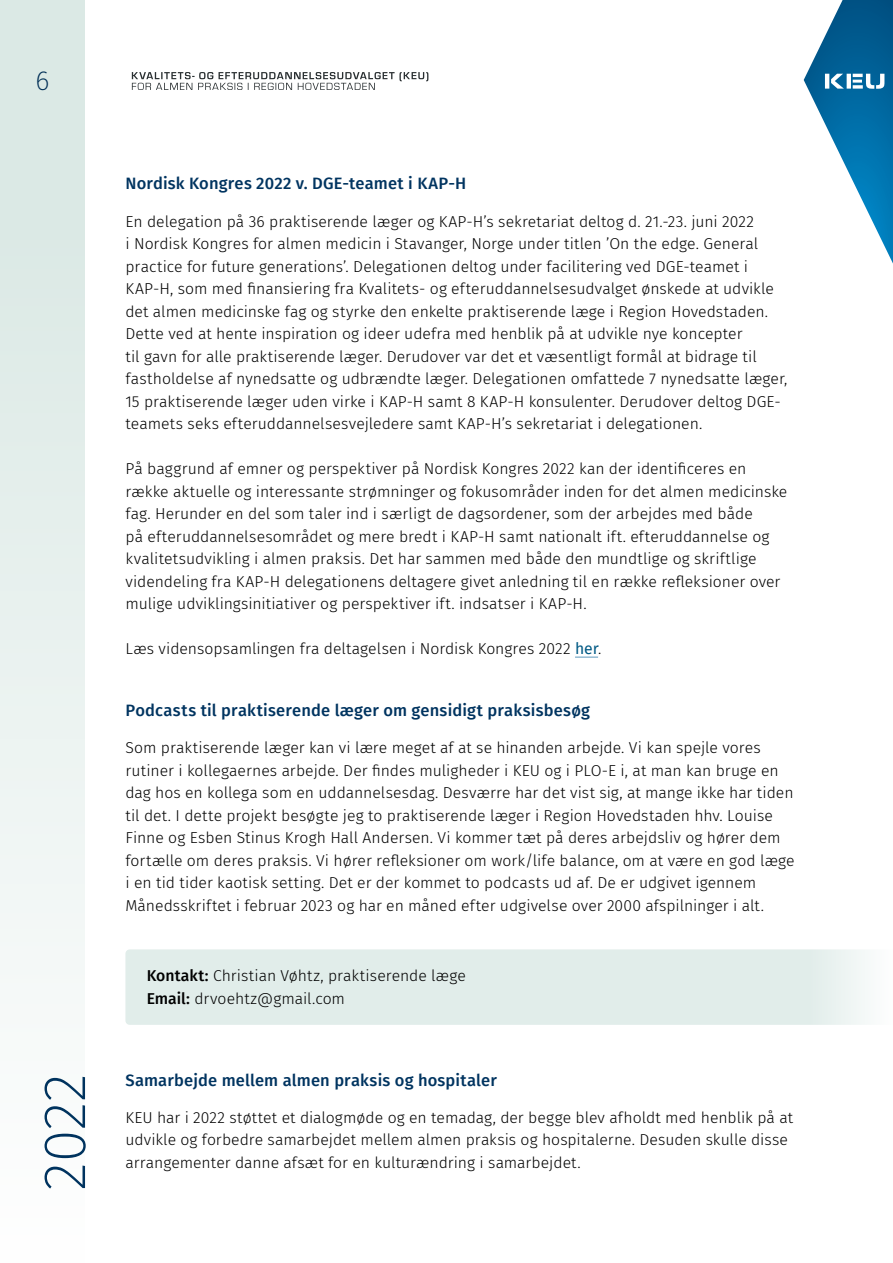
<style>
.page{position:relative;width:893px;height:1263px;background:#fff}
.page>*{position:absolute;margin:0;border:0;box-sizing:border-box;transform-origin:0 0}
.t1{font:200 60px "Fira Sans";color:#003460}
.t2{font:200 27px "Fira Sans";color:#003460}
.Tertiary{font:500 16.5px "Fira Sans";letter-spacing:.01em;color:#003460}
.Text{font:300 15.75px/22.5px "Fira Sans";color:#000}
.kontakt{font:300 15.75px "Fira Sans";color:#000}
.Email{font:300 15.75px "Fira Sans";color:#000}
.s1{font-weight:400;color:#005984}
.s2{font-weight:500}
</style>
<div class="page">
<svg style="left:575px;top:657px;width:23px;height:1px"></svg>
<div style="left:125px;top:949px;width:683px;height:76px;background:#e1edea"></div>
<svg style="left:132px;top:72px;width:296px;height:18px"></svg>
<div style="left:0;top:0;width:85px;height:1263px;background:linear-gradient(to bottom,#d6e6e1,#fdfefe)"></div>
<svg style="left:804px;top:0;width:89px;height:264px"></svg>
<h2 class="t2" style="left:35px;top:62px;width:16px">6</h2>
<h1 class="t1" style="left:22px;top:1191px;width:119px;rotate:-90deg">2022</h1>
<p class="Tertiary" style="left:125px;top:170px;width:342px">Nordisk Kongres 2022 v. DGE-teamet i KAP-H</p>
<p class="Text" style="left:125px;top:210px;width:663px">En delegation på 36 praktiserende læger og KAP-H’s sekretariat deltog d. 21.-23. juni 2022<br>i Nordisk Kongres for almen medicin i Stavanger, Norge under titlen ’On the edge. General practice for future generations’. Delegationen deltog under facilitering ved DGE-teamet i KAP-H, som med finansiering fra Kvalitets- og efteruddannelsesudvalget ønskede at udvikle det almen medicinske fag og styrke den enkelte praktiserende læge i Region Hovedstaden.<br>Dette ved at hente inspiration og ideer udefra med henblik på at udvikle nye koncepter<br>til gavn for alle praktiserende læger. Derudover var det et væsentligt formål at bidrage til fastholdelse af nynedsatte og udbrændte læger. Delegationen omfattede 7 nynedsatte læger, 15 praktiserende læger uden virke i KAP-H samt 8 KAP-H konsulenter. Derudover deltog DGE&shy;teamets seks efteruddannelsesvejledere samt KAP-H’s sekretariat i delegationen.</p>
<p class="Text" style="left:125px;top:457px;width:663px">På baggrund af emner og perspektiver på Nordisk Kongres 2022 kan der identificeres en række aktuelle og interessante strømninger og fokusområder inden for det almen medicinske fag. Herunder en del som taler ind i særligt de dagsordener, som der arbejdes med både<br>på efteruddannelsesområdet og mere bredt i KAP-H samt nationalt ift. efteruddannelse og kvalitetsudvikling i almen praksis. Det har sammen med både den mundtlige og skriftlige videndeling fra KAP-H delegationens deltagere givet anledning til en række refleksioner over mulige udviklingsinitiativer og perspektiver ift. indsatser i KAP-H.</p>
<p class="Text" style="left:125px;top:637px;width:477px">Læs vidensopsamlingen fra deltagelsen i Nordisk Kongres 2022 <span class="s1">her</span>.</p>
<p class="Tertiary" style="left:125px;top:697px;width:466px">Podcasts til praktiserende læger om gensidigt praksisbesøg</p>
<p class="Text" style="left:125px;top:736px;width:671px">Som praktiserende læger kan vi lære meget af at se hinanden arbejde. Vi kan spejle vores rutiner i kollegaernes arbejde. Der findes muligheder i KEU og i PLO-E i, at man kan bruge en dag hos en kollega som en uddannelsesdag. Desværre har det vist sig, at mange ikke har tiden til det. I dette projekt besøgte jeg to praktiserende læger i Region Hovedstaden hhv. Louise Finne og Esben Stinus Krogh Hall Andersen. Vi kommer tæt på deres arbejdsliv og hører dem fortælle om deres praksis. Vi hører refleksioner om work/life balance, om at være en god læge i en tid tider kaotisk setting. Det er der kommet to podcasts ud af. De er udgivet igennem Månedsskriftet i februar 2023 og har en måned efter udgivelse over 2000 afspilninger i alt.</p>
<p class="kontakt" style="left:147px;top:964px;width:321px"><span class="s2">Kontakt:</span> Christian Vøhtz, praktiserende læge</p>
<p class="Email" style="left:147px;top:987px;width:200px"><span class="s2">Email:</span> drvoehtz@gmail.com</p>
<p class="Tertiary" style="left:125px;top:1067px;width:373px">Samarbejde mellem almen praksis og hospitaler</p>
<p class="Text" style="left:125px;top:1106px;width:669px">KEU har i 2022 støttet et dialogmøde og en temadag, der begge blev afholdt med henblik på at udvikle og forbedre samarbejdet mellem almen praksis og hospitalerne. Desuden skulle disse arrangementer danne afsæt for en kulturændring i samarbejdet.</p>
</div>
